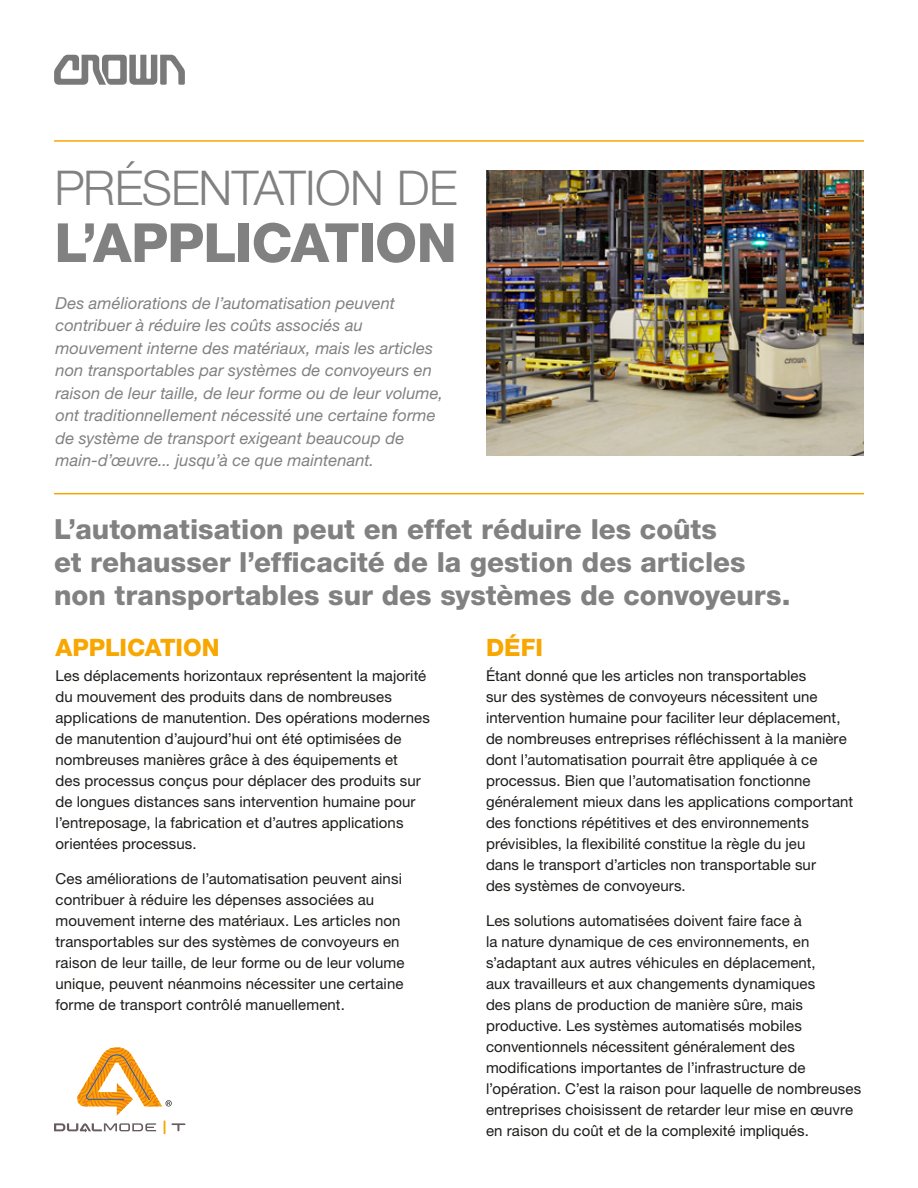
<style>
.page{position:relative;width:918px;height:1188px;background:#fff}
.page>*{position:absolute;margin:0;border:0;box-sizing:border-box;transform-origin:0 0}
.t1{font:60px "Crownlogo";color:#787978}
.t2{font:800 54px "Helvetica Neue LT Std";letter-spacing:-.015em;color:#818181}
.t3{font:300 48px "Helvetica Neue LT Std";letter-spacing:-.015em;color:#818181}
.t4{font:800 27.75px/33px "Helvetica Neue LT Std";color:#818181}
.t5{font:800 24px "Helvetica Neue LT Std";color:#f8a600}
.t6{font:italic 16.5px/22.5px "Helvetica Neue LT Std";letter-spacing:.005em;color:#818181}
.t7{font:15px/21px "Helvetica Neue LT Std";letter-spacing:.005em;color:#1d1c1a}
</style>
<div class="page">
<img style="left:486px;top:171px;width:378px;height:285px">
<hr style="left:54px;top:140px;width:810px;height:2px;background:#f8a600">
<hr style="left:54px;top:493px;width:810px;height:1px;background:#f8a600">
<svg style="left:54px;top:1047px;width:131px;height:87px"></svg>
<h1 class="t1" style="left:51px;top:29px;width:143px">C</h1>
<h3 class="t3" style="left:54px;top:159px;width:405px">PRÉSENTATION DE</h3>
<h2 class="t2" style="left:54px;top:211px;width:404px">L’APPLICATION</h2>
<p class="t6" style="left:56px;top:291px;width:389px">Des améliorations de l’automatisation peuvent contribuer à réduire les coûts associés au mouvement interne des matériaux, mais les articles non transportables par systèmes de convoyeurs en raison de leur taille, de leur forme ou de leur volume, ont traditionnellement nécessité une certaine forme de système de transport exigeant beaucoup de main-d’œuvre... jusqu’à ce que maintenant.</p>
<h3 class="t4" style="left:54px;top:512px;width:738px">L’automatisation peut en effet réduire les coûts<br>et rehausser l’efficacité de la gestion des articles non transportables sur des systèmes de convoyeurs.</h3>
<h3 class="t5" style="left:56px;top:634px;width:166px">APPLICATION</h3>
<p class="t7" style="left:56px;top:665px;width:376px">Les déplacements horizontaux représentent la majorité du mouvement des produits dans de nombreuses applications de manutention. Des opérations modernes de manutention d’aujourd’hui ont été optimisées de nombreuses manières grâce à des équipements et<br>des processus conçus pour déplacer des produits sur de longues distances sans intervention humaine pour l’entreposage, la fabrication et d’autres applications orientées processus.</p>
<p class="t7" style="left:56px;top:867px;width:351px">Ces améliorations de l’automatisation peuvent ainsi contribuer à réduire les dépenses associées au mouvement interne des matériaux. Les articles non transportables sur des systèmes de convoyeurs en raison de leur taille, de leur forme ou de leur volume unique, peuvent néanmoins nécessiter une certaine forme de transport contrôlé manuellement.</p>
<h3 class="t5" style="left:486px;top:634px;width:59px">DÉFI</h3>
<p class="t7" style="left:486px;top:665px;width:369px">Étant donné que les articles non transportables<br>sur des systèmes de convoyeurs nécessitent une intervention humaine pour faciliter leur déplacement, de nombreuses entreprises réfléchissent à la manière dont l’automatisation pourrait être appliquée à ce processus. Bien que l’automatisation fonctionne généralement mieux dans les applications comportant des fonctions répétitives et des environnements prévisibles, la flexibilité constitue la règle du jeu<br>dans le transport d’articles non transportable sur<br>des systèmes de convoyeurs.</p>
<p class="t7" style="left:486px;top:909px;width:377px">Les solutions automatisées doivent faire face à<br>la nature dynamique de ces environnements, en s’adaptant aux autres véhicules en déplacement,<br>aux travailleurs et aux changements dynamiques<br>des plans de production de manière sûre, mais productive. Les systèmes automatisés mobiles conventionnels nécessitent généralement des modifications importantes de l’infrastructure de l’opération. C’est la raison pour laquelle de nombreuses entreprises choisissent de retarder leur mise en œuvre en raison du coût et de la complexité impliqués.</p>
</div>
